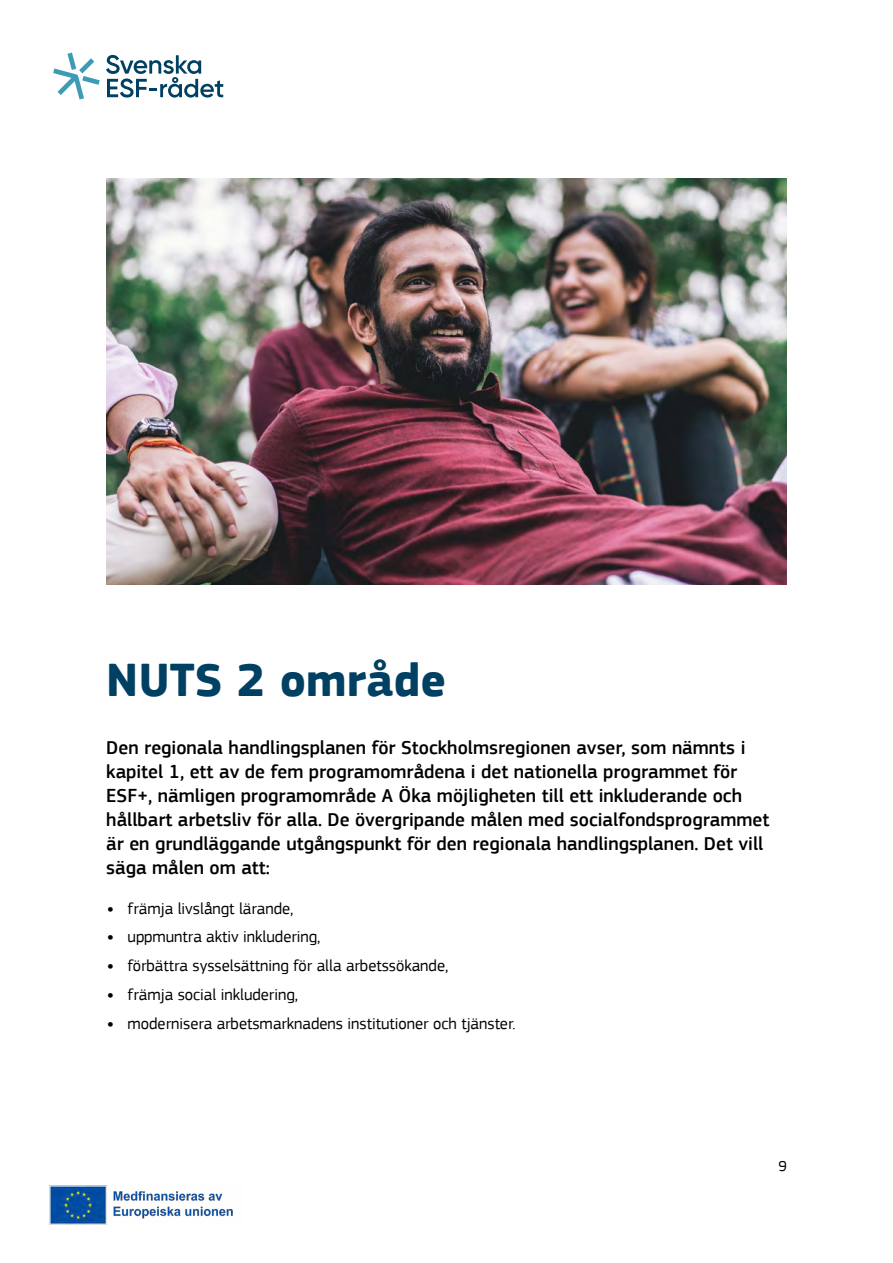
<style>
.page{position:relative;width:893px;height:1263px;background:#fff}
.page>*{position:absolute;margin:0;border:0;box-sizing:border-box;transform-origin:0 0}
.t1{font:700 48px "PF Square Sans Pro";color:#004062}
.t2{font:500 19.5px/24px "PF Square Sans Pro";color:#000}
.t3{font:16.5px "PF Square Sans Pro";color:#000}
.t4{font:15px "PF Square Sans Pro";color:#000}
.s1{font-family:"Trebuchet MS"}
</style>
<div class="page">
<svg style="left:53px;top:53px;width:47px;height:47px"></svg>
<svg style="left:106px;top:55px;width:117px;height:43px"></svg>
<img style="left:106px;top:179px;width:681px;height:406px">
<img style="left:49px;top:1185px;width:184px;height:40px">
<h1 class="t1" style="left:106px;top:651px;width:341px">NUTS 2 område</h1>
<p class="t2" style="left:106px;top:736px;width:665px">Den regionala handlingsplanen för Stockholmsregionen avser, som nämnts i kapitel 1, ett av de fem programområdena i det nationella programmet för ESF+, nämligen programområde A Öka möjligheten till ett inkluderande och hållbart arbetsliv för alla. De övergripande målen med socialfondsprogrammet är en grundläggande utgångspunkt för den regionala handlingsplanen. Det vill säga målen om att:</p>
<p class="t3" style="left:106px;top:898px;width:189px"><span class="s1">•</span> främja livslångt lärande,</p>
<p class="t3" style="left:106px;top:927px;width:216px"><span class="s1">•</span> uppmuntra aktiv inkludering,</p>
<p class="t3" style="left:106px;top:956px;width:343px"><span class="s1">•</span> förbättra sysselsättning för alla arbetssökande,</p>
<p class="t3" style="left:106px;top:985px;width:193px"><span class="s1">•</span> främja social inkludering,</p>
<p class="t3" style="left:106px;top:1014px;width:411px"><span class="s1">•</span> modernisera arbetsmarknadens institutioner och tjänster.</p>
<p class="t4" style="left:778px;top:1157px;width:10px">9</p>
</div>
